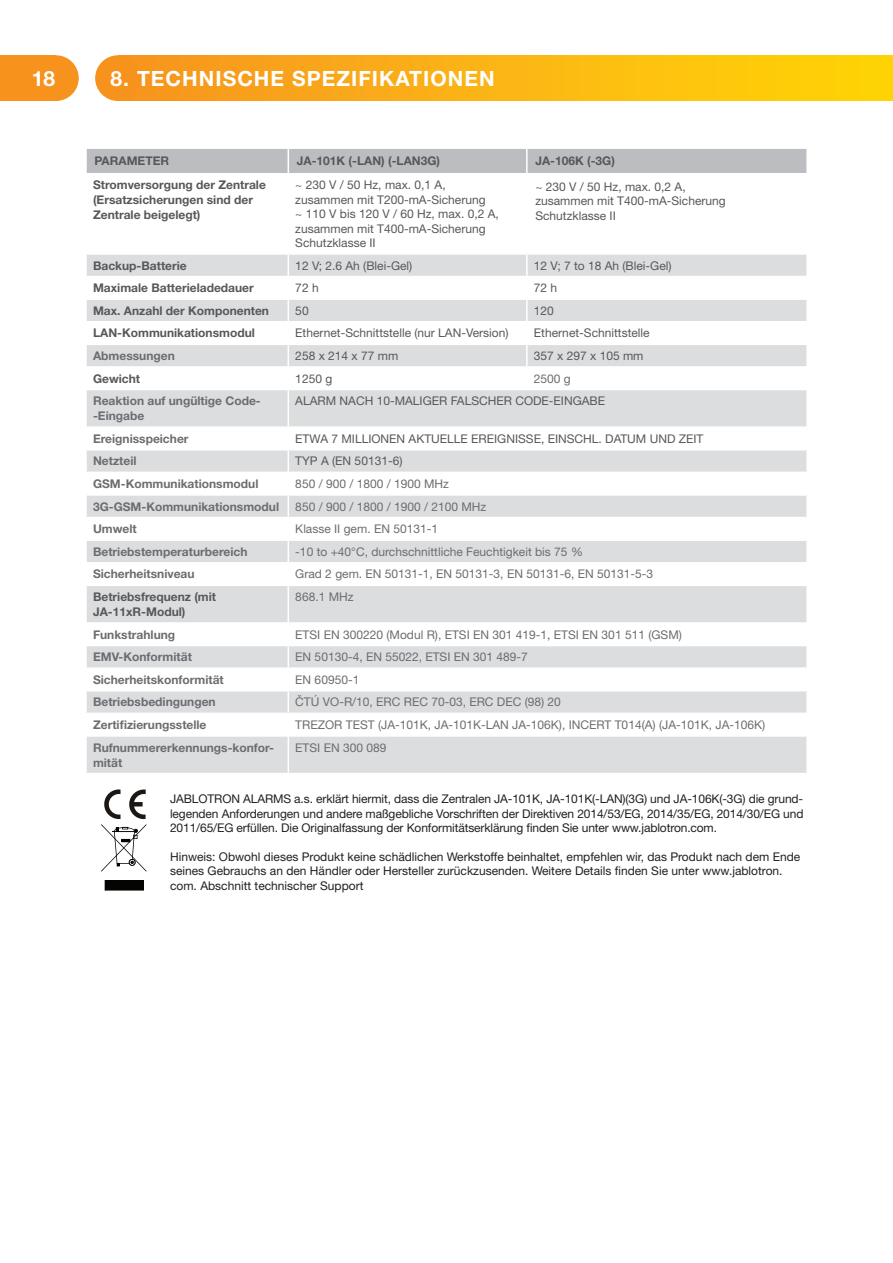
<style>
.page{position:relative;width:893px;height:1263px;background:#fff}
.page>*{position:absolute;margin:0;border:0;box-sizing:border-box;transform-origin:0 0}
.t1{font:700 21px "Helvetica Neue CE";letter-spacing:.05em;color:#fff}
.t2{font:12px/14.4px "Helvetica Neue LT Pro";color:#231f20;text-align:justify}
.t3{font:12px/14.4px "Helvetica Neue LT Pro";color:#57585a}
.t4{font:12px "Helvetica Neue LT Pro";color:#6c6d70}
.t5{font:700 12px/15px "Helvetica Neue LT Pro";color:#6c6d70}
.t6{font:700 12px/15px "Helvetica Neue LT Pro";color:#57585a}
</style>
<div class="page">
<div style="left:0;top:55px;width:56px;height:46px;background:#f7931d"></div>
<div style="left:33px;top:55px;width:46px;height:46px;background:#f7931d;border-radius:50%"></div>
<div style="left:118px;top:55px;width:775px;height:46px;background:linear-gradient(to right,#f79421,#ffd606)"></div>
<div style="left:95px;top:55px;width:46px;height:46px;background:#f7931d;border-radius:50%"></div>
<svg style="left:87px;top:255px;width:719px;height:518px;fill:#dcdddf"></svg>
<div style="left:86px;top:149px;width:720px;height:24px;background:#bcbdc0"></div>
<hr style="left:526px;top:149px;width:2px;height:24px;background:#fff">
<hr style="left:85px;top:276px;width:203px;height:1px;background:#fff">
<hr style="left:85px;top:298px;width:203px;height:2px;background:#fff">
<hr style="left:85px;top:321px;width:203px;height:1px;background:#fff">
<hr style="left:85px;top:344px;width:203px;height:1px;background:#fff">
<svg style="left:288px;top:255px;width:1px;height:134px"></svg>
<hr style="left:288px;top:390px;width:1px;height:36px;background:#fff">
<svg style="left:288px;top:428px;width:1px;height:157px"></svg>
<hr style="left:288px;top:586px;width:1px;height:36px;background:#fff">
<svg style="left:288px;top:624px;width:1px;height:111px"></svg>
<hr style="left:288px;top:737px;width:1px;height:36px;background:#fff">
<hr style="left:526px;top:255px;width:2px;height:21px;background:#fff">
<hr style="left:526px;top:277px;width:2px;height:21px;background:#fff">
<hr style="left:526px;top:300px;width:2px;height:21px;background:#fff">
<hr style="left:526px;top:322px;width:2px;height:22px;background:#fff">
<hr style="left:526px;top:345px;width:2px;height:21px;background:#fff">
<hr style="left:526px;top:368px;width:2px;height:21px;background:#fff">
<hr style="left:288px;top:276px;width:520px;height:1px;background:#fff">
<hr style="left:288px;top:298px;width:520px;height:2px;background:#fff">
<hr style="left:288px;top:321px;width:520px;height:1px;background:#fff">
<hr style="left:288px;top:344px;width:520px;height:1px;background:#fff">
<hr style="left:288px;top:366px;width:520px;height:2px;background:#fff">
<hr style="left:288px;top:389px;width:520px;height:1px;background:#fff">
<hr style="left:288px;top:426px;width:520px;height:2px;background:#fff">
<hr style="left:288px;top:449px;width:520px;height:1px;background:#fff">
<hr style="left:288px;top:472px;width:520px;height:1px;background:#fff">
<hr style="left:288px;top:494px;width:520px;height:2px;background:#fff">
<hr style="left:288px;top:517px;width:520px;height:1px;background:#fff">
<hr style="left:288px;top:539px;width:520px;height:2px;background:#fff">
<hr style="left:288px;top:562px;width:520px;height:1px;background:#fff">
<hr style="left:288px;top:585px;width:520px;height:1px;background:#fff">
<hr style="left:288px;top:622px;width:520px;height:2px;background:#fff">
<hr style="left:288px;top:645px;width:520px;height:1px;background:#fff">
<hr style="left:288px;top:667px;width:520px;height:2px;background:#fff">
<hr style="left:288px;top:690px;width:520px;height:1px;background:#fff">
<hr style="left:288px;top:713px;width:520px;height:1px;background:#fff">
<hr style="left:288px;top:735px;width:520px;height:2px;background:#fff">
<hr style="left:85px;top:366px;width:203px;height:2px;background:#fff">
<hr style="left:85px;top:389px;width:203px;height:1px;background:#fff">
<hr style="left:85px;top:426px;width:203px;height:2px;background:#fff">
<hr style="left:85px;top:449px;width:203px;height:1px;background:#fff">
<hr style="left:85px;top:472px;width:203px;height:1px;background:#fff">
<hr style="left:85px;top:494px;width:203px;height:2px;background:#fff">
<hr style="left:85px;top:517px;width:203px;height:1px;background:#fff">
<hr style="left:85px;top:539px;width:203px;height:2px;background:#fff">
<hr style="left:85px;top:562px;width:203px;height:1px;background:#fff">
<hr style="left:85px;top:585px;width:203px;height:1px;background:#fff">
<hr style="left:85px;top:622px;width:203px;height:2px;background:#fff">
<hr style="left:85px;top:645px;width:203px;height:1px;background:#fff">
<hr style="left:85px;top:667px;width:203px;height:2px;background:#fff">
<hr style="left:85px;top:690px;width:203px;height:1px;background:#fff">
<hr style="left:85px;top:713px;width:203px;height:1px;background:#fff">
<hr style="left:85px;top:735px;width:203px;height:2px;background:#fff">
<div style="left:105px;top:880px;width:38px;height:10px;background:#040503"></div>
<hr style="left:105px;top:890px;width:38px;height:1px;background:#040503">
<svg style="left:101px;top:789px;width:46px;height:82px"></svg>
<h1 class="t1" style="left:32px;top:71px;width:25px">18</h1>
<h1 class="t1" style="left:111px;top:71px;width:386px">8. TECHNISCHE SPEZIFIKATIONEN</h1>
<p class="t6" style="left:95px;top:154px;width:76px">PARAMETER</p>
<p class="t6" style="left:297px;top:154px;width:145px">JA-101K (-LAN) (-LAN3G)</p>
<p class="t6" style="left:535px;top:154px;width:81px">JA-106K (-3G)</p>
<p class="t6" style="left:93px;top:178px;width:174px">Stromversorgung der Zentrale (Ersatzsicherungen sind der<br>Zentrale beigelegt)</p>
<p class="t3" style="left:295px;top:179px;width:205px">~ 230 V / 50 Hz, max. 0,1 A, zusammen mit T200-mA-Sicherung<br>~ 110 V bis 120 V / 60 Hz, max. 0,2 A, zusammen mit T400-mA-Sicherung<br>Schutzklasse II</p>
<p class="t3" style="left:535px;top:181px;width:192px">~ 230 V / 50 Hz, max. 0,2 A, zusammen mit T400-mA-Sicherung<br>Schutzklasse II</p>
<p class="t6" style="left:93px;top:258px;width:95px">Backup-Batterie</p>
<p class="t3" style="left:295px;top:259px;width:119px">12 V; 2.6 Ah (Blei-Gel)</p>
<p class="t3" style="left:534px;top:259px;width:139px">12 V; 7 to 18 Ah (Blei-Gel)</p>
<p class="t6" style="left:93px;top:280px;width:162px">Maximale Batterieladedauer</p>
<p class="t3" style="left:295px;top:282px;width:25px">72 h</p>
<p class="t3" style="left:534px;top:282px;width:25px">72 h</p>
<p class="t6" style="left:93px;top:303px;width:177px">Max. Anzahl der Komponenten</p>
<p class="t3" style="left:295px;top:304px;width:15px">50</p>
<p class="t3" style="left:534px;top:304px;width:22px">120</p>
<p class="t6" style="left:93px;top:326px;width:163px">LAN-Kommunikationsmodul</p>
<p class="t3" style="left:295px;top:327px;width:215px">Ethernet-Schnittstelle (nur LAN-Version)</p>
<p class="t3" style="left:534px;top:327px;width:117px">Ethernet-Schnittstelle</p>
<p class="t5" style="left:93px;top:348px;width:83px">Abmessungen</p>
<p class="t3" style="left:295px;top:350px;width:104px">258 x 214 x 77 mm</p>
<p class="t3" style="left:534px;top:350px;width:111px">357 x 297 x 105 mm</p>
<p class="t6" style="left:93px;top:371px;width:49px">Gewicht</p>
<p class="t3" style="left:295px;top:372px;width:38px">1250 g</p>
<p class="t4" style="left:534px;top:374px;width:38px">2500 g</p>
<p class="t5" style="left:93px;top:393px;width:169px">Reaktion auf ungültige Code--Eingabe</p>
<p class="t3" style="left:295px;top:395px;width:311px">ALARM NACH 10-MALIGER FALSCHER CODE-EINGABE</p>
<p class="t5" style="left:93px;top:431px;width:97px">Ereignisspeicher</p>
<p class="t3" style="left:295px;top:432px;width:410px">ETWA 7 MILLIONEN AKTUELLE EREIGNISSE, EINSCHL. DATUM UND ZEIT</p>
<p class="t5" style="left:93px;top:454px;width:45px">Netzteil</p>
<p class="t3" style="left:295px;top:455px;width:109px">TYP A (EN 50131-6)</p>
<p class="t5" style="left:93px;top:476px;width:167px">GSM-Kommunikationsmodul</p>
<p class="t4" style="left:295px;top:479px;width:155px">850 / 900 / 1800 / 1900 MHz</p>
<p class="t5" style="left:93px;top:499px;width:188px">3G-GSM-Kommunikationsmodul</p>
<p class="t4" style="left:295px;top:502px;width:192px">850 / 900 / 1800 / 1900 / 2100 MHz</p>
<p class="t5" style="left:93px;top:521px;width:45px">Umwelt</p>
<p class="t4" style="left:295px;top:524px;width:144px">Klasse II gem. EN 50131-1</p>
<p class="t5" style="left:93px;top:544px;width:156px">Betriebstemperaturbereich</p>
<p class="t4" style="left:295px;top:547px;width:289px">-10 to +40°C, durchschnittliche Feuchtigkeit bis 75 %</p>
<p class="t5" style="left:93px;top:567px;width:103px">Sicherheitsniveau</p>
<p class="t4" style="left:295px;top:570px;width:359px">Grad 2 gem. EN 50131-1, EN 50131-3, EN 50131-6, EN 50131-5-3</p>
<p class="t6" style="left:93px;top:589px;width:125px">Betriebsfrequenz (mit<br>JA-11xR-Modul)</p>
<p class="t4" style="left:295px;top:592px;width:60px">868.1 MHz</p>
<p class="t5" style="left:93px;top:627px;width:84px">Funkstrahlung</p>
<p class="t4" style="left:295px;top:630px;width:388px">ETSI EN 300220 (Modul R), ETSI EN 301 419-1, ETSI EN 301 511 (GSM)</p>
<p class="t5" style="left:93px;top:649px;width:100px">EMV-Konformität</p>
<p class="t4" style="left:295px;top:652px;width:234px">EN 50130-4, EN 55022, ETSI EN 301 489-7</p>
<p class="t5" style="left:93px;top:672px;width:132px">Sicherheitskonformität</p>
<p class="t4" style="left:295px;top:675px;width:66px">EN 60950-1</p>
<p class="t5" style="left:93px;top:695px;width:124px">Betriebsbedingungen</p>
<p class="t4" style="left:295px;top:698px;width:267px">ČTÚ VO-R/10, ERC REC 70-03, ERC DEC (98) 20</p>
<p class="t5" style="left:93px;top:717px;width:115px">Zertifizierungsstelle</p>
<p class="t4" style="left:295px;top:720px;width:471px">TREZOR TEST (JA-101K, JA-101K-LAN JA-106K), INCERT T014(A) (JA-101K, JA-106K)</p>
<p class="t5" style="left:93px;top:740px;width:183px">Rufnummererkennungs-konfor&shy;mität</p>
<p class="t4" style="left:295px;top:743px;width:93px">ETSI EN 300 089</p>
<p class="t2" style="left:170px;top:793px;width:635px">JABLOTRON ALARMS a.s. erklärt hiermit, dass die Zentralen JA-101K, JA-101K(-LAN)(3G) und JA-106K(-3G) die grund&shy;legenden Anforderungen und andere maßgebliche Vorschriften der Direktiven 2014/53/EG, 2014/35/EG, 2014/30/EG und 2011/65/EG erfüllen. Die Originalfassung der Konformitätserklärung finden Sie unter www.jablotron.com.</p>
<p class="t2" style="left:170px;top:851px;width:632px;text-align:left">Hinweis: Obwohl dieses Produkt keine schädlichen Werkstoffe beinhaltet, empfehlen wir, das Produkt nach dem Ende seines Gebrauchs an den Händler oder Hersteller zurückzusenden. Weitere Details finden Sie unter www.jablotron. com. Abschnitt technischer Support</p>
</div>
